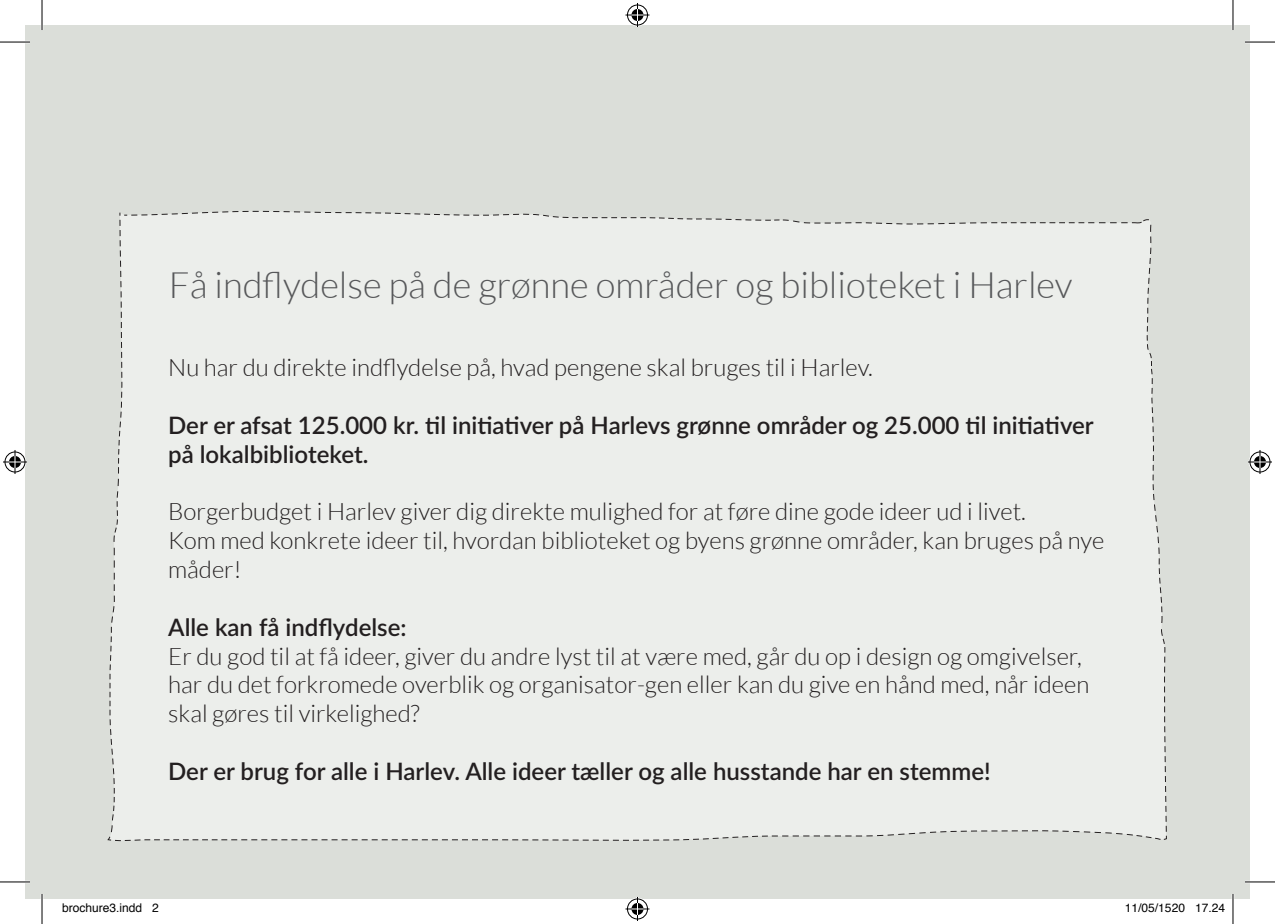
<style>
.page{position:relative;width:1275px;height:924px;background:#fff}
.page>*{position:absolute;margin:0;border:0;box-sizing:border-box;transform-origin:0 0}
.t1{font:300 36.4px "Lato";color:#57585a}
.t2{font:300 24px/28.8px "Lato";color:#231f20}
.t3{font:600 24px/28.8px "Lato";color:#231f20}
.t4{font:12px "Helvetica";color:#000}
</style>
<div class="page">
<div style="left:25px;top:25px;width:1225px;height:873px;background:#dbded9"></div>
<div style="left:107px;top:210px;width:1060px;height:630px;background:#eceeeb"></div>
<hr style="left:0;top:41px;width:30px;height:2px;background:#fff">
<hr style="left:1245px;top:41px;width:30px;height:2px;background:#fff">
<hr style="left:0;top:880px;width:30px;height:2px;background:#fff">
<hr style="left:1245px;top:880px;width:30px;height:2px;background:#fff">
<hr style="left:41px;top:0;width:2px;height:30px;background:#fff">
<hr style="left:41px;top:893px;width:2px;height:30px;background:#fff">
<hr style="left:1231px;top:0;width:3px;height:30px;background:#fff">
<hr style="left:1231px;top:893px;width:3px;height:30px;background:#fff">
<hr style="left:0;top:42px;width:30px;height:1px;background:#000">
<hr style="left:1245px;top:42px;width:30px;height:1px;background:#000">
<hr style="left:0;top:881px;width:30px;height:1px;background:#000">
<hr style="left:1245px;top:881px;width:30px;height:1px;background:#000">
<hr style="left:42px;top:0;width:1px;height:30px;background:#000">
<hr style="left:42px;top:893px;width:1px;height:30px;background:#000">
<hr style="left:1232px;top:0;width:1px;height:30px;background:#000">
<hr style="left:1232px;top:893px;width:1px;height:30px;background:#000">
<svg style="left:625px;top:3px;width:24px;height:24px"></svg>
<svg style="left:625px;top:897px;width:24px;height:23px"></svg>
<svg style="left:3px;top:450px;width:24px;height:24px"></svg>
<svg style="left:1248px;top:450px;width:24px;height:24px"></svg>
<h1 class="t1" style="left:169px;top:265px;width:905px">Få indflydelse på de grønne områder og biblioteket i Harlev</h1>
<p class="t2" style="left:168px;top:353px;width:706px">Nu har du direkte indflydelse på, hvad pengene skal bruges til i Harlev.</p>
<p class="t3" style="left:168px;top:409px;width:927px">Der er afsat 125.000 kr. til initiativer på Harlevs grønne områder og 25.000 til initiativer på lokalbiblioteket.</p>
<p class="t2" style="left:168px;top:497px;width:937px">Borgerbudget i Harlev giver dig direkte mulighed for at føre dine gode ideer ud i livet.<br>Kom med konkrete ideer til, hvordan biblioteket og byens grønne områder, kan bruges på nye måder!</p>
<p class="t3" style="left:168px;top:611px;width:240px">Alle kan få indflydelse:</p>
<p class="t2" style="left:168px;top:641px;width:922px">Er du god til at få ideer, giver du andre lyst til at være med, går du op i design og omgivelser, har du det forkromede overblik og organisator-gen eller kan du give en hånd med, når ideen skal gøres til virkelighed?</p>
<p class="t3" style="left:168px;top:755px;width:824px">Der er brug for alle i Harlev. Alle ideer tæller og alle husstande har en stemme!</p>
<p class="t4" style="left:62px;top:898px;width:98px">brochure3.indd 2</p>
<p class="t4" style="left:1125px;top:898px;width:102px">11/05/1520 17.24</p>
</div>
